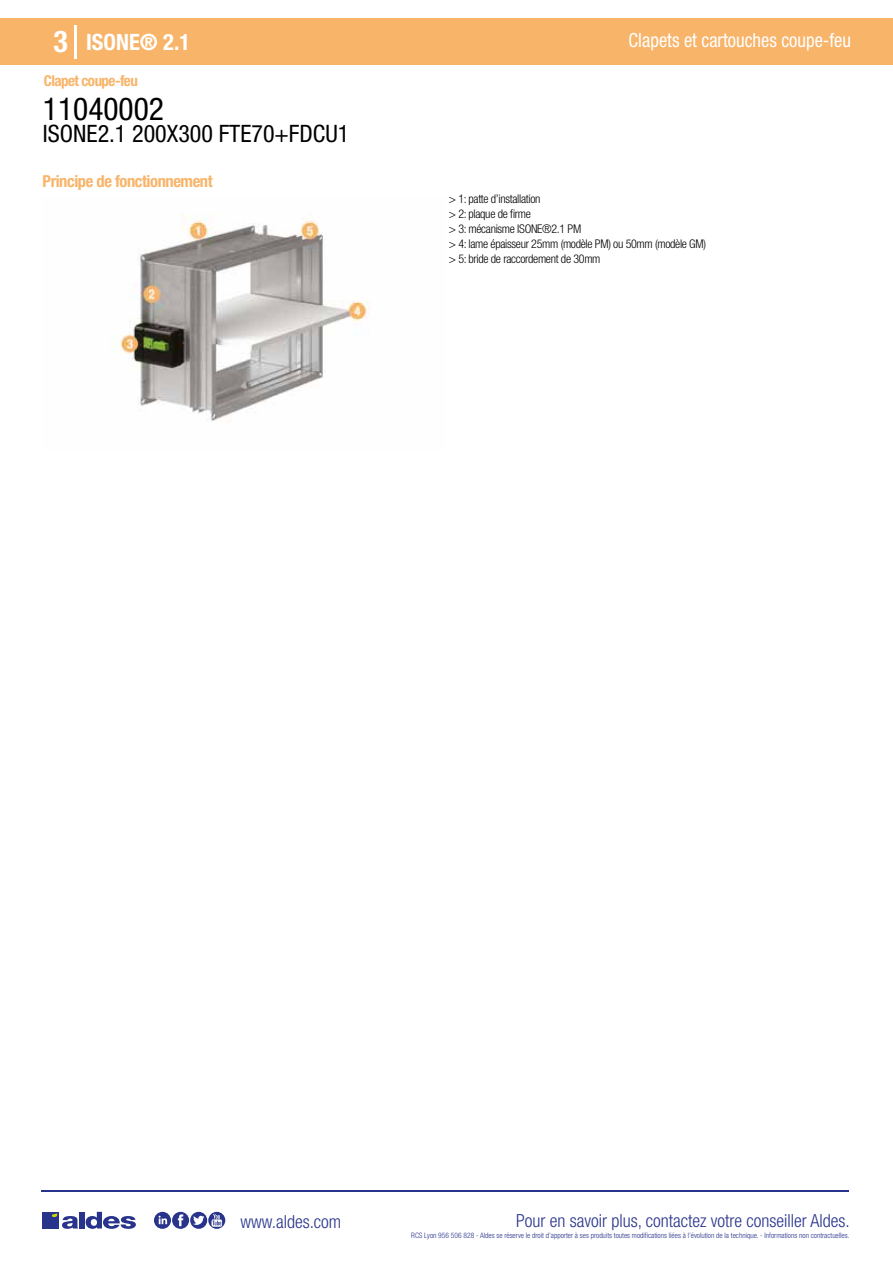
<style>
.page{position:relative;width:893px;height:1263px;background:#fff}
.page>*{position:absolute;margin:0;border:0;box-sizing:border-box;transform-origin:0 0}
.t1{font:condensed 31.5px "Helvetica Neue LT Std";color:#000}
.t2{font:700 condensed 30px "Helvetica Neue LT Std";color:#fff}
.t3{font:condensed 24px "Helvetica Neue LT Std";color:#000}
.t4{font:700 condensed 22.5px "Helvetica Neue LT Std";color:#fff}
.t5{font:condensed 19.5px "Helvetica Neue LT Std";color:#fff;scale:.95 1}
.t6{font:300 condensed 18px "Helvetica Neue";color:#28348b}
.t7{font:700 condensed 16.5px "Helvetica Neue LT Std";letter-spacing:-.025em;color:#f8b469}
.t8{font:700 condensed 15px "Helvetica Neue LT Std";letter-spacing:-.035em;color:#f8b469}
.t9{font:300 condensed 12px/15px "Helvetica Neue LT Std";letter-spacing:-.025em;color:#000}
.t10{font:300 condensed 7.5px "Helvetica Neue";color:#28348b}
</style>
<div class="page">
<div style="left:0;top:18px;width:893px;height:46px;background:#f8b469"></div>
<hr style="left:74px;top:25px;width:2px;height:33px;background:#fff">
<hr style="left:41px;top:1190px;width:808px;height:1px;background:#28348b">
<svg style="left:154px;top:1212px;width:71px;height:17px"></svg>
<div style="left:42px;top:1212px;width:17px;height:16px;background:#28348b"></div>
<div style="left:79px;top:1212px;width:5px;height:16px;background:#28348b"></div>
<svg style="left:86px;top:1212px;width:50px;height:17px"></svg>
<svg style="left:52px;top:1213px;width:26px;height:16px"></svg>
<img style="left:111px;top:214px;width:259px;height:207px">
<h2 class="t2" style="left:54px;top:24px;width:16px">3</h2>
<h3 class="t4" style="left:86px;top:28px;width:106px">ISONE® 2.1</h3>
<h3 class="t5" style="left:629px;top:29px;width:236px">Clapets et cartouches coupe-feu</h3>
<h3 class="t8" style="left:44px;top:71px;width:96px">Clapet coupe-feu</h3>
<h1 class="t1" style="left:43px;top:91px;width:122px">11040002</h1>
<h3 class="t3" style="left:43px;top:120px;width:308px">ISONE2.1 200X300 FTE70+FDCU1</h3>
<h3 class="t7" style="left:43px;top:171px;width:172px">Principe de fonctionnement</h3>
<h3 class="t9" style="left:449px;top:192px;width:259px">&gt; 1: patte d’installation<br>&gt; 2: plaque de firme<br>&gt; 3: mécanisme ISONE®2.1 PM<br>&gt; 4: lame épaisseur 25mm (modèle PM) ou 50mm (modèle GM) &gt; 5: bride de raccordement de 30mm</h3>
<h3 class="t6" style="left:240px;top:1211px;width:102px">www.aldes.com</h3>
<h3 class="t6" style="left:516px;top:1211px;width:335px">Pour en savoir plus, contactez votre conseiller Aldes.</h3>
<p class="t10" style="left:411px;top:1230px;width:440px">RCS Lyon 956 506 828 - Aldes se réserve le droit d’apporter à ses produits toutes modifications liées à l’évolution de la technique. - Informations non contractuelles.</p>
</div>
